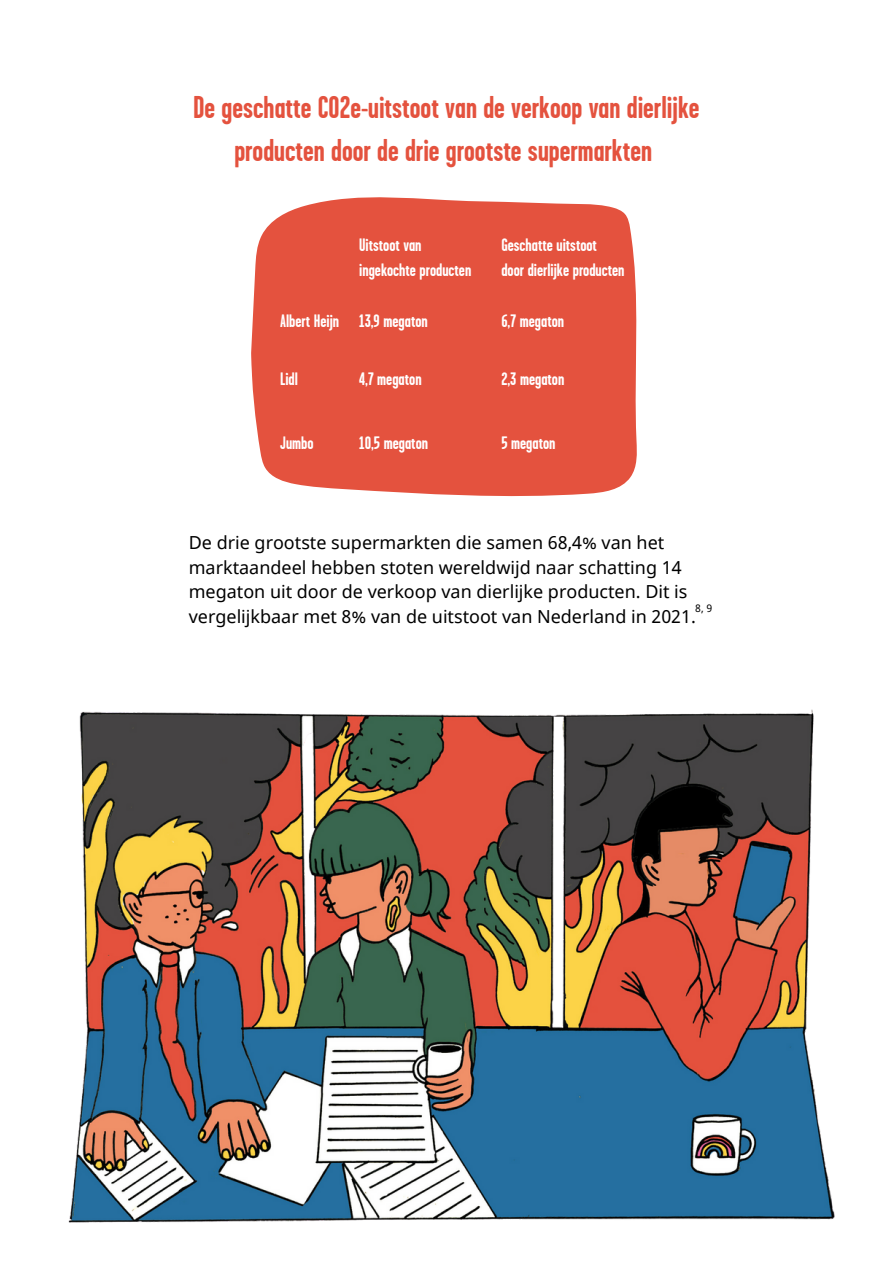
<style>
.page{position:relative;width:893px;height:1264px;background:#fff}
.page>*{position:absolute;margin:0;border:0;box-sizing:border-box;transform-origin:0 0}
.t1{font:700 31.5px/43.8px "Garage Gothic";color:#e4523e;text-align:center}
.t2{font:18px/24.8px "Noto Sans";color:#000}
.t3{font:700 18px "Garage Gothic";color:#fff}
.t4{font:10.5px "Noto Sans";color:#000}
</style>
<div class="page">
<img style="left:68px;top:709px;width:767px;height:514px">
<div style="left:251px;top:197px;width:386px;height:300px;background:#e4523e"></div>
<p class="t1" style="left:193px;top:85px;width:508px">De geschatte CO2e-uitstoot van de verkoop van dierlijke producten door de drie grootste supermarkten</p>
<p class="t3" style="left:359px;top:236px;width:64px">Uitstoot van</p>
<p class="t3" style="left:359px;top:260px;width:114px">ingekochte producten</p>
<p class="t3" style="left:501px;top:236px;width:97px">Geschatte uitstoot</p>
<p class="t3" style="left:501px;top:260px;width:125px">door dierlijke producten</p>
<p class="t3" style="left:280px;top:311px;width:61px">Albert Heijn</p>
<p class="t3" style="left:359px;top:311px;width:70px">13,9 megaton</p>
<p class="t3" style="left:501px;top:311px;width:64px">6,7 megaton</p>
<p class="t3" style="left:280px;top:370px;width:19px">Lidl</p>
<p class="t3" style="left:359px;top:370px;width:64px">4,7 megaton</p>
<p class="t3" style="left:501px;top:370px;width:64px">2,3 megaton</p>
<p class="t3" style="left:280px;top:433px;width:35px">Jumbo</p>
<p class="t3" style="left:359px;top:433px;width:70px">10,5 megaton</p>
<p class="t3" style="left:501px;top:433px;width:56px">5 megaton</p>
<p class="t2" style="left:189px;top:529px;width:508px">De drie grootste supermarkten die samen 68,4% van het marktaandeel hebben stoten wereldwijd naar schatting 14 megaton uit door de verkoop van dierlijke producten. Dit is vergelijkbaar met 8% van de uitstoot van Nederland in 2021.</p>
<p class="t4" style="left:695px;top:601px;width:18px">8, 9</p>
</div>
